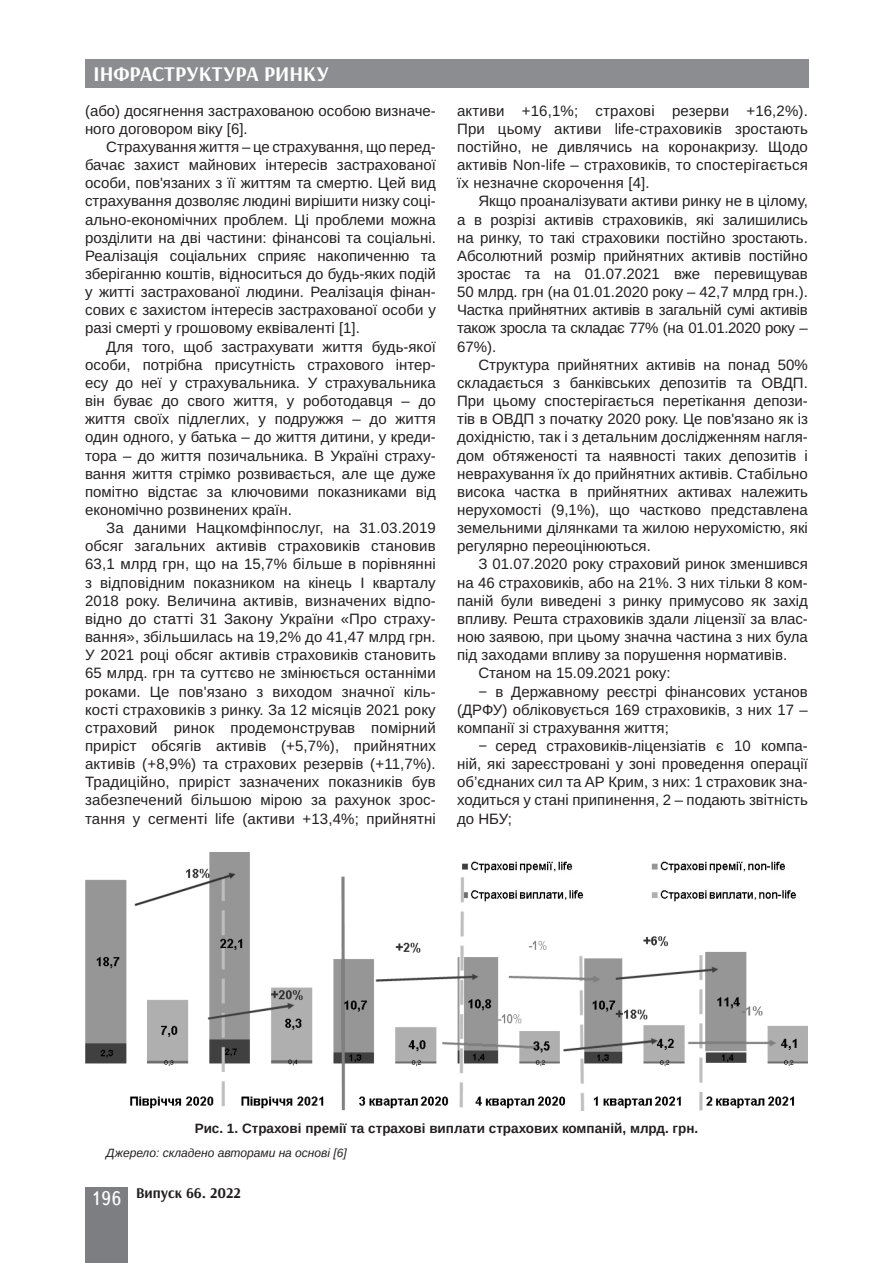
<style>
.page{position:relative;width:893px;height:1263px;background:#fff}
.page>*{position:absolute;margin:0;border:0;box-sizing:border-box;transform-origin:0 0}
.t1{font:700 21px "Arsenal";color:#fff}
.Текст_основной_G{font:15px/18.1px "Arimo";color:#231f20;text-align:justify}
.t2{font:700 15px "Arsenal";color:#231f20}
.Рисунок{font:700 13.5px "Arimo";color:#231f20}
.Джерело{font:italic 12px "Arimo";color:#231f20}
.s1{font-family:"Ukrainian Text";font-weight:400;font-size:19.5px;color:#fff}
</style>
<div class="page">
<div style="left:85px;top:59px;width:723px;height:29px;background:#8b8d90"></div>
<div style="left:85px;top:1186px;width:43px;height:76px;background:#7c7e81"></div>
<img style="left:85px;top:852px;width:723px;height:258px">
<h1 class="t1" style="left:94px;top:61px;width:237px">ІНФРАСТРУКТУРА РИНКУ</h1>
<p class="Текст_основной_G" style="left:85px;top:102px;width:352px">(або) досягнення застрахованою особою визначе&shy;ного договором віку [6].</p>
<p class="Текст_основной_G" style="left:85px;top:138px;width:352px;text-indent:21px">Страхування життя – це страхування, що перед&shy;бачає захист майнових інтересів застрахованої особи, пов'язаних з її життям та смертю. Цей вид страхування дозволяє людині вирішити низку соці&shy;ально-економічних проблем. Ці проблеми можна розділити на дві частини: фінансові та соціальні.<br>Реалізація соціальних сприяє накопиченню та зберіганню коштів, відноситься до будь-яких подій у житті застрахованої людини. Реалізація фінан&shy;сових є захистом інтересів застрахованої особи у разі смерті у грошовому еквіваленті [1].</p>
<p class="Текст_основной_G" style="left:85px;top:338px;width:352px;text-indent:21px">Для того, щоб застрахувати життя будь-якої особи, потрібна присутність страхового інтер&shy;есу до неї у страхувальника. У страхувальника він буває до свого життя, у роботодавця – до життя своїх підлеглих, у подружжя – до життя один одного, у батька – до життя дитини, у креди&shy;тора – до життя позичальника. В Україні страху&shy;вання життя стрімко розвивається, але ще дуже помітно відстає за ключовими показниками від економічно розвинених країн.</p>
<p class="Текст_основной_G" style="left:85px;top:519px;width:352px;text-indent:21px">За даними Нацкомфінпослуг, на 31.03.2019 обсяг загальних активів страховиків становив 63,1 млрд грн, що на 15,7% більше в порівнянні з відповідним показником на кінець І кварталу 2018 року. Величина активів, визначених відпо&shy;відно до статті 31 Закону України «Про страху&shy;вання», збільшилась на 19,2% до 41,47 млрд грн.<br>У 2021 році обсяг активів страховиків становить 65 млрд. грн та суттєво не змінюється останніми роками. Це пов'язано з виходом значної кіль&shy;кості страховиків з ринку. За 12 місяців 2021 року страховий ринок продемонстрував помірний приріст обсягів активів (+5,7%), прийнятних активів (+8,9%) та страхових резервів (+11,7%).<br>Традиційно, приріст зазначених показників був забезпечений більшою мірою за рахунок зрос&shy;тання у сегменті life (активи +13,4%; прийнятні</p>
<p class="Текст_основной_G" style="left:457px;top:102px;width:352px">активи +16,1%; страхові резерви +16,2%).<br>При цьому активи life-страховиків зростають постійно, не дивлячись на коронакризу. Щодо активів Non-life – страховиків, то спостерігається їх незначне скорочення [4].</p>
<p class="Текст_основной_G" style="left:457px;top:192px;width:352px;text-indent:21px">Якщо проаналізувати активи ринку не в цілому, а в розрізі активів страховиків, які залишились на ринку, то такі страховики постійно зростають.<br>Абсолютний розмір прийнятних активів постійно зростає та на 01.07.2021 вже перевищував 50 млрд. грн (на 01.01.2020 року – 42,7 млрд грн.).<br>Частка прийнятних активів в загальній сумі активів також зросла та складає 77% (на 01.01.2020 року – 67%).</p>
<p class="Текст_основной_G" style="left:457px;top:356px;width:352px;text-indent:21px">Структура прийнятних активів на понад 50% складається з банківських депозитів та ОВДП.<br>При цьому спостерігається перетікання депози&shy;тів в ОВДП з початку 2020 року. Це пов'язано як із дохідністю, так і з детальним дослідженням нагля&shy;дом обтяженості та наявності таких депозитів і неврахування їх до прийнятних активів. Стабільно висока частка в прийнятних активах належить нерухомості (9,1%), що частково представлена земельними ділянками та жилою нерухомістю, які регулярно переоцінюються.</p>
<p class="Текст_основной_G" style="left:457px;top:555px;width:352px;text-indent:21px">З 01.07.2020 року страховий ринок зменшився на 46 страховиків, або на 21%. З них тільки 8 ком&shy;паній були виведені з ринку примусово як захід впливу. Решта страховиків здали ліцензії за влас&shy;ною заявою, при цьому значна частина з них була під заходами впливу за порушення нормативів.</p>
<p class="Текст_основной_G" style="left:478px;top:664px;width:194px">Станом на 15.09.2021 року:</p>
<p class="Текст_основной_G" style="left:457px;top:682px;width:352px;text-indent:21px">− в Державному реєстрі фінансових установ (ДРФУ) обліковується 169 страховиків, з них 17 – компанії зі страхування життя;</p>
<p class="Текст_основной_G" style="left:457px;top:737px;width:352px;text-indent:21px">− серед страховиків-ліцензіатів є 10 компа&shy;ній, які зареєстровані у зоні проведення операції об’єднаних сил та АР Крим, з них: 1 страховик зна&shy;ходиться у стані припинення, 2 – подають звітність до НБУ;</p>
<p class="Рисунок" style="left:195px;top:1119px;width:505px">Рис. 1. Страхові премії та страхові виплати страхових компаній, млрд. грн.</p>
<p class="Джерело" style="left:106px;top:1144px;width:242px">Джерело: складено авторами на основі [6]</p>
<p class="t2" style="left:91px;top:1183px;width:151px"><span class="s1">196</span> Випуск 66. 2022</p>
</div>
